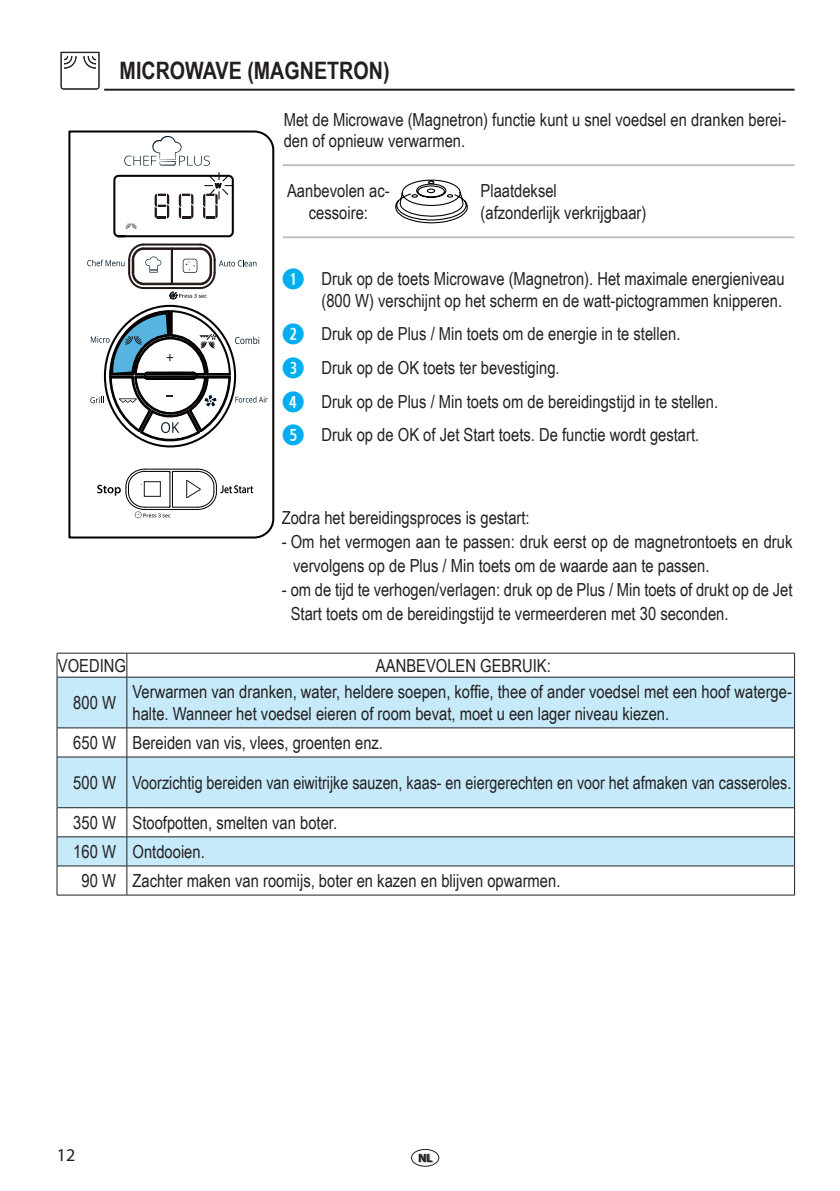
<style>
.page{position:relative;width:840px;height:1191px;background:#fff}
.page>*{position:absolute;margin:0;border:0;box-sizing:border-box;transform-origin:0 0}
.Para_Page_Headline{font:700 24px "Arial Narrow";color:#231f20}
.Para_Small_Caps{font:18px/21.6px "Arial Narrow";color:#231f20}
.Para_Small_Caps_Hang{font:18px/21.6px "Arial Narrow";color:#231f20;text-align:right}
.Para_Table_Small_Cap{font:18px "Arial Narrow";color:#231f20}
.Para_Table_Power_Col{font:18px "Arial Narrow";color:#231f20}
.t1{font:18px "Myriad Pro";color:#231f20}
.t2{font:700 11.8px "Myriad Pro";color:#231f20}
.s1{font-family:"Combi Numerals";font-weight:700;font-size:28px;color:#00aeef}
</style>
<div class="page">
<div style="left:411px;top:1148px;width:28px;height:18px;border:1px solid #231f20;border-radius:50%"></div>
<img style="left:417px;top:1150px;width:17px;height:16px">
<svg style="left:60px;top:52px;width:39px;height:38px"></svg>
<hr style="left:104px;top:89px;width:690px;height:2px;background:#231f20">
<hr style="left:282px;top:164px;width:512px;height:2px;background:#c0c0c0">
<hr style="left:282px;top:236px;width:512px;height:2px;background:#c0c0c0">
<svg style="left:395px;top:179px;width:73px;height:45px"></svg>
<svg style="left:58px;top:678px;width:735px;height:187px;fill:#c6eafa"></svg>
<hr style="left:127px;top:807px;width:667px;height:1px;background:#231f20">
<hr style="left:127px;top:836px;width:667px;height:1px;background:#231f20">
<hr style="left:127px;top:865px;width:667px;height:1px;background:#231f20">
<svg style="left:126px;top:808px;width:1px;height:86px"></svg>
<hr style="left:127px;top:894px;width:667px;height:1px;background:#231f20">
<hr style="left:57px;top:653px;width:70px;height:1px;background:#231f20">
<hr style="left:127px;top:653px;width:667px;height:1px;background:#231f20">
<hr style="left:793px;top:677px;width:1px;height:50px;background:#231f20">
<hr style="left:793px;top:757px;width:1px;height:50px;background:#231f20">
<svg style="left:793px;top:808px;width:1px;height:59px"></svg>
<svg style="left:57px;top:653px;width:1px;height:24px"></svg>
<svg style="left:126px;top:653px;width:1px;height:24px"></svg>
<hr style="left:57px;top:677px;width:70px;height:1px;background:#231f20">
<hr style="left:57px;top:677px;width:1px;height:50px;background:#231f20">
<hr style="left:127px;top:677px;width:667px;height:1px;background:#231f20">
<hr style="left:126px;top:677px;width:1px;height:50px;background:#231f20">
<hr style="left:57px;top:727px;width:70px;height:1px;background:#231f20">
<svg style="left:57px;top:728px;width:1px;height:28px"></svg>
<hr style="left:127px;top:727px;width:667px;height:1px;background:#231f20">
<svg style="left:126px;top:728px;width:1px;height:28px"></svg>
<hr style="left:57px;top:756px;width:70px;height:1px;background:#231f20">
<hr style="left:57px;top:757px;width:1px;height:50px;background:#231f20">
<hr style="left:127px;top:756px;width:667px;height:1px;background:#231f20">
<hr style="left:126px;top:757px;width:1px;height:50px;background:#231f20">
<hr style="left:57px;top:807px;width:70px;height:1px;background:#231f20">
<hr style="left:57px;top:836px;width:70px;height:1px;background:#231f20">
<hr style="left:57px;top:865px;width:70px;height:1px;background:#231f20">
<svg style="left:57px;top:808px;width:1px;height:86px"></svg>
<hr style="left:57px;top:894px;width:70px;height:1px;background:#231f20">
<svg style="left:68px;top:130px;width:207px;height:409px"></svg>
<svg style="left:124px;top:136px;width:86px;height:30px"></svg>
<svg style="left:97px;top:468px;width:156px;height:50px"></svg>
<svg style="left:87px;top:175px;width:180px;height:268px"></svg>
<p class="Para_Page_Headline" style="left:119px;top:53px;width:271px">MICROWAVE (MAGNETRON)</p>
<p class="Para_Small_Caps" style="left:283px;top:108px;width:504px">Met de Microwave (Magnetron) functie kunt u snel voedsel en dranken berei&shy;den of opnieuw verwarmen.</p>
<p class="Para_Small_Caps" style="left:287px;top:179px;width:104px;text-align:center">Aanbevolen ac&shy;cessoire:</p>
<p class="Para_Small_Caps" style="left:480px;top:179px;width:78px">Plaatdeksel</p>
<p class="Para_Small_Caps" style="left:480px;top:201px;width:167px">(afzonderlijk verkrijgbaar)</p>
<p class="Para_Small_Caps_Hang" style="left:281px;top:267px;width:504px"><span class="s1">Q</span> Druk op de toets Microwave (Magnetron). Het maximale energieniveau (800 W) verschijnt op het scherm en de watt-pictogrammen knipperen.</p>
<p class="Para_Small_Caps_Hang" style="left:281px;top:322px;width:400px"><span class="s1">W</span> Druk op de Plus / Min toets om de energie in te stellen.</p>
<p class="Para_Small_Caps_Hang" style="left:281px;top:356px;width:279px"><span class="s1">E</span> Druk op de OK toets ter bevestiging.</p>
<p class="Para_Small_Caps_Hang" style="left:281px;top:390px;width:438px"><span class="s1">R</span> Druk op de Plus / Min toets om de bereidingstijd in te stellen.</p>
<p class="Para_Small_Caps_Hang" style="left:281px;top:423px;width:419px"><span class="s1">T</span> Druk op de OK of Jet Start toets. De functie wordt gestart.</p>
<p class="Para_Small_Caps" style="left:281px;top:506px;width:249px">Zodra het bereidingsproces is gestart:</p>
<p class="Para_Small_Caps" style="left:293px;top:529px;width:500px;line-height:24px;text-indent:-11px">- Om het vermogen aan te passen: druk eerst op de magnetrontoets en druk vervolgens op de Plus / Min toets om de waarde aan te passen.</p>
<p class="Para_Small_Caps" style="left:290px;top:577px;width:503px;line-height:24px;text-indent:-9px">- om de tijd te verhogen/verlagen: druk op de Plus / Min toets of drukt op de Jet<br>Start toets om de bereidingstijd te vermeerderen met 30 seconden.</p>
<p class="Para_Table_Small_Cap" style="left:58px;top:652px;width:70px">VOEDING</p>
<p class="Para_Table_Small_Cap" style="left:376px;top:652px;width:176px">AANBEVOLEN GEBRUIK:</p>
<p class="Para_Table_Power_Col" style="left:73px;top:689px;width:44px">800 W</p>
<p class="Para_Small_Caps" style="left:132px;top:680px;width:660px">Verwarmen van dranken, water, heldere soepen, koffie, thee of ander voedsel met een hoof waterge&shy;halte. Wanneer het voedsel eieren of room bevat, moet u een lager niveau kiezen.</p>
<p class="Para_Table_Power_Col" style="left:73px;top:729px;width:44px">650 W</p>
<p class="Para_Small_Caps" style="left:132px;top:731px;width:252px">Bereiden van vis, vlees, groenten enz.</p>
<p class="Para_Table_Power_Col" style="left:73px;top:769px;width:44px">500 W</p>
<p class="Para_Small_Caps" style="left:132px;top:771px;width:660px">Voorzichtig bereiden van eiwitrijke sauzen, kaas- en eiergerechten en voor het afmaken van casseroles.</p>
<p class="Para_Table_Power_Col" style="left:73px;top:809px;width:44px">350 W</p>
<p class="Para_Small_Caps" style="left:132px;top:811px;width:206px">Stoofpotten, smelten van boter.</p>
<p class="Para_Table_Power_Col" style="left:73px;top:838px;width:44px">160 W</p>
<p class="Para_Small_Caps" style="left:132px;top:840px;width:74px">Ontdooien.</p>
<p class="Para_Table_Power_Col" style="left:81px;top:867px;width:36px">90 W</p>
<p class="Para_Small_Caps" style="left:132px;top:869px;width:429px">Zachter maken van roomijs, boter en kazen en blijven opwarmen.</p>
<p class="t1" style="left:57px;top:1143px;width:20px">12</p>
<p class="t2" style="left:418px;top:1150px;width:16px">NL</p>
</div>
